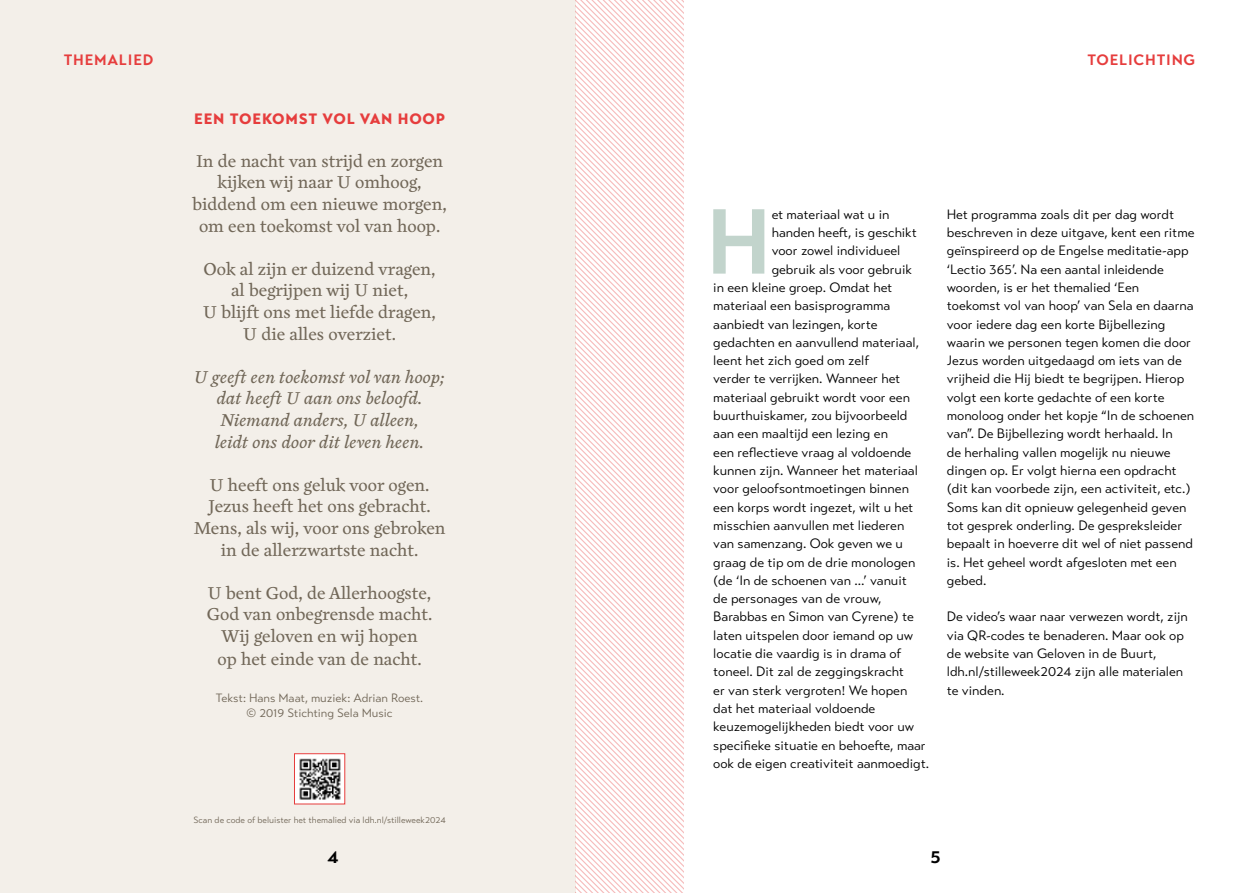
<style>
.page{position:relative;width:1259px;height:893px;background:#fff}
.page>*{position:absolute;margin:0;border:0;box-sizing:border-box;transform-origin:0 0}
.t1{font:700 91.65px "Transat Text";color:#c2d4cc}
.t2{font:18px/21.6px "Cardea OT Reg Lining";color:#716758;text-align:center}
.t3{font:18px/21.6px "Cardea OT Reg Italic Lining";color:#716758;text-align:center}
.t4{font:700 18px "Transat Text";color:#000}
.t5{font:900 15px "Transat Text";letter-spacing:.05em;color:#e63d3d}
.t6{font:700 15px "Transat Text";letter-spacing:.05em;color:#e63d3d}
.t7{font:13.5px/18.3px "Transat Text Standard";color:#000}
.t8{font:12px/14.4px "Transat Text Standard";letter-spacing:-.005em;color:#716758;text-align:center}
.t9{font:9px "Transat Text Standard";color:#716758}
</style>
<div class="page">
<div style="left:0;top:0;width:575px;height:893px;background:#f3efe9"></div>
<svg style="left:575px;top:0;width:108px;height:893px"></svg>
<img style="left:296px;top:755px;width:47px;height:47px">
<div style="left:294px;top:753px;width:51px;height:51px;border:1px solid #e63d3d"></div>
<p class="t6" style="left:64px;top:51px;width:91px">THEMALIED</p>
<p class="t6" style="left:1087px;top:51px;width:109px">TOELICHTING</p>
<p class="t5" style="left:194px;top:109px;width:252px">EEN TOEKOMST VOL VAN HOOP</p>
<h2 class="t2" style="left:192px;top:152px;width:256px">In de nacht van strijd en zorgen kijken wij naar U omhoog, biddend om een nieuwe morgen, om een toekomst vol van hoop.</h2>
<h2 class="t2" style="left:203px;top:260px;width:234px">Ook al zijn er duizend vragen, al begrijpen wij U niet,<br>U blijft ons met liefde dragen,<br>U die alles overziet.</h2>
<h2 class="t3" style="left:194px;top:368px;width:252px">U geeft een toekomst vol van hoop; dat heeft U aan ons beloofd.<br>Niemand anders, U alleen,<br>leidt ons door dit leven heen.</h2>
<h2 class="t2" style="left:194px;top:476px;width:253px">U heeft ons geluk voor ogen.<br>Jezus heeft het ons gebracht.<br>Mens, als wij, voor ons gebroken in de allerzwartste nacht.</h2>
<h2 class="t2" style="left:207px;top:584px;width:227px">U bent God, de Allerhoogste,<br>God van onbegrensde macht.<br>Wij geloven en wij hopen</h2>
<h2 class="t2" style="left:217px;top:650px;width:206px">op het einde van de nacht.</h2>
<p class="t8" style="left:216px;top:691px;width:209px">Tekst: Hans Maat, muziek: Adrian Roest. © 2019 Stichting Sela Music</p>
<p class="t9" style="left:193px;top:814px;width:254px">Scan de code of beluister het themalied via ldh.nl/stilleweek2024</p>
<h1 class="t1" style="left:706px;top:186px;width:67px">H</h1>
<p class="t7" style="left:771px;top:205px;width:119px">et materiaal wat u in</p>
<p class="t7" style="left:771px;top:223px;width:147px">handen heeft, is geschikt</p>
<p class="t7" style="left:771px;top:242px;width:130px">voor zowel individueel</p>
<p class="t7" style="left:771px;top:260px;width:142px">gebruik als voor gebruik</p>
<p class="t7" style="left:713px;top:278px;width:180px">in een kleine groep. Omdat het</p>
<p class="t7" style="left:713px;top:297px;width:178px">materiaal een basisprogramma</p>
<p class="t7" style="left:713px;top:315px;width:166px">aanbiedt van lezingen, korte</p>
<p class="t7" style="left:713px;top:333px;width:207px">gedachten en aanvullend materiaal,</p>
<p class="t7" style="left:713px;top:351px;width:157px">leent het zich goed om zelf</p>
<p class="t7" style="left:713px;top:370px;width:188px">verder te verrijken. Wanneer het</p>
<p class="t7" style="left:713px;top:388px;width:198px">materiaal gebruikt wordt voor een</p>
<p class="t7" style="left:713px;top:406px;width:196px">buurthuiskamer, zou bijvoorbeeld</p>
<p class="t7" style="left:713px;top:425px;width:176px">aan een maaltijd een lezing en</p>
<p class="t7" style="left:713px;top:443px;width:200px">een reflectieve vraag al voldoende</p>
<p class="t7" style="left:713px;top:461px;width:206px">kunnen zijn. Wanneer het materiaal</p>
<p class="t7" style="left:713px;top:480px;width:197px">voor geloofsontmoetingen binnen</p>
<p class="t7" style="left:713px;top:498px;width:201px">een korps wordt ingezet, wilt u het</p>
<p class="t7" style="left:713px;top:516px;width:192px">misschien aanvullen met liederen</p>
<p class="t7" style="left:713px;top:535px;width:191px">van samenzang. Ook geven we u</p>
<p class="t7" style="left:713px;top:553px;width:204px">graag de tip om de drie monologen</p>
<p class="t7" style="left:713px;top:571px;width:195px">(de ‘In de schoenen van …’ vanuit</p>
<p class="t7" style="left:713px;top:589px;width:170px">de personages van de vrouw,</p>
<p class="t7" style="left:713px;top:608px;width:202px">Barabbas en Simon van Cyrene) te</p>
<p class="t7" style="left:713px;top:626px;width:201px">laten uitspelen door iemand op uw</p>
<p class="t7" style="left:713px;top:644px;width:190px">locatie die vaardig is in drama of</p>
<p class="t7" style="left:713px;top:663px;width:192px">toneel. Dit zal de zeggingskracht</p>
<p class="t7" style="left:713px;top:681px;width:196px">er van sterk vergroten! We hopen</p>
<p class="t7" style="left:713px;top:699px;width:164px">dat het materiaal voldoende</p>
<p class="t7" style="left:713px;top:718px;width:202px">keuzemogelijkheden biedt voor uw</p>
<p class="t7" style="left:713px;top:736px;width:214px">specifieke situatie en behoefte, maar</p>
<p class="t7" style="left:713px;top:754px;width:217px">ook de eigen creativiteit aanmoedigt.</p>
<p class="t7" style="left:946px;top:205px;width:249px">Het programma zoals dit per dag wordt beschreven in deze uitgave, kent een ritme geïnspireerd op de Engelse meditatie-app ‘Lectio 365’. Na een aantal inleidende woorden, is er het themalied ‘Een toekomst vol van hoop’ van Sela en daarna voor iedere dag een korte Bijbellezing waarin we personen tegen komen die door Jezus worden uitgedaagd om iets van de vrijheid die Hij biedt te begrijpen. Hierop volgt een korte gedachte of een korte monoloog onder het kopje “In de schoenen van”. De Bijbellezing wordt herhaald. In<br>de herhaling vallen mogelijk nu nieuwe dingen op. Er volgt hierna een opdracht (dit kan voorbede zijn, een activiteit, etc.)<br>Soms kan dit opnieuw gelegenheid geven tot gesprek onderling. De gespreksleider bepaalt in hoeverre dit wel of niet passend is. Het geheel wordt afgesloten met een gebed.</p>
<p class="t7" style="left:946px;top:608px;width:243px">De video’s waar naar verwezen wordt, zijn via QR-codes te benaderen. Maar ook op de website van Geloven in de Buurt, ldh.nl/stilleweek2024 zijn alle materialen te vinden.</p>
<h2 class="t4" style="left:328px;top:846px;width:12px">4</h2>
<h2 class="t4" style="left:930px;top:846px;width:12px">5</h2>
</div>
